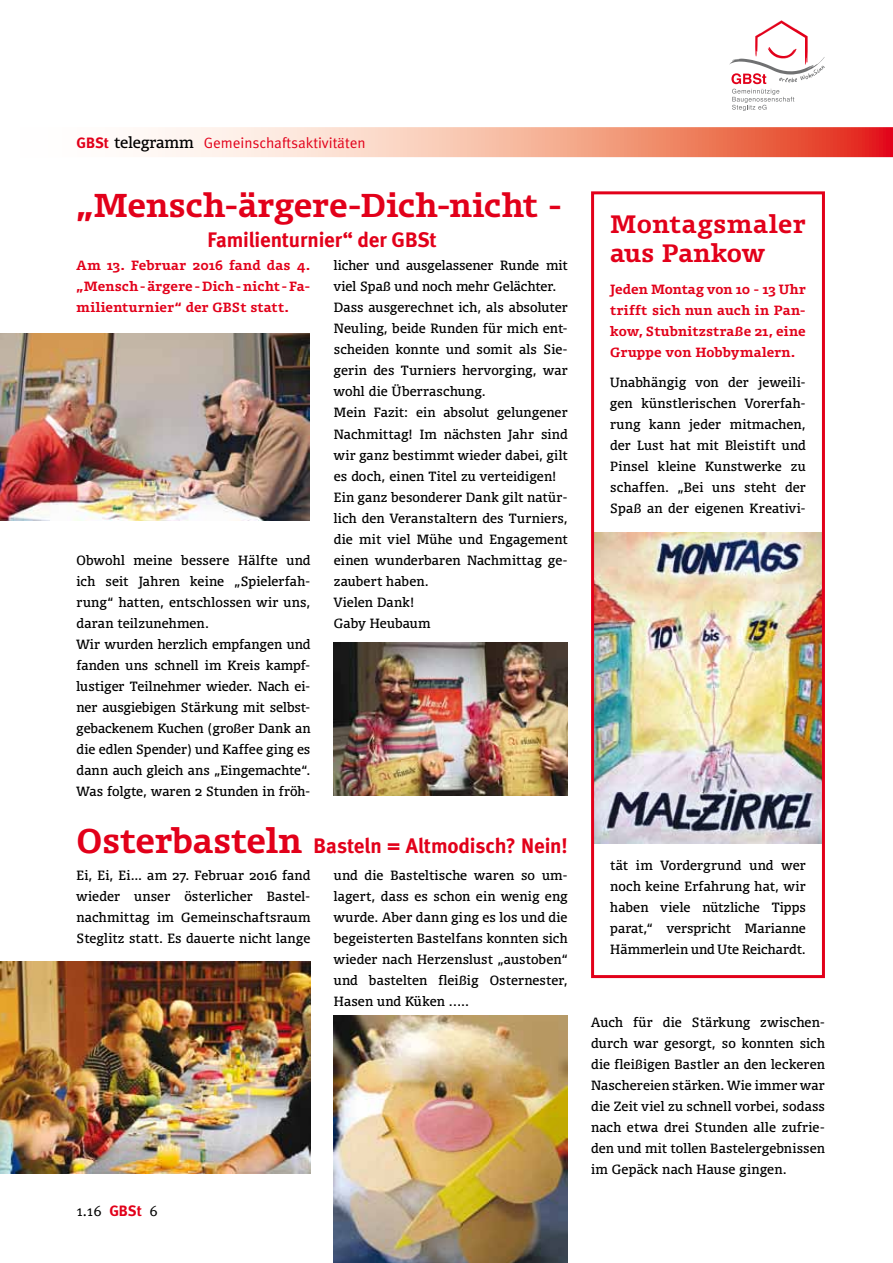
<style>
.page{position:relative;width:893px;height:1263px;background:#fff}
.page>*{position:absolute;margin:0;border:0;box-sizing:border-box;transform-origin:0 0}
.t1{font:700 31.5px "Olsen";color:#e2001a}
.t2{font:700 24px/28.8px "Olsen";letter-spacing:.02em;color:#e2001a}
.t3{font:21px "Meta Bold LF";letter-spacing:-.005em;color:#e2001a}
.t4{font:15px "Meta Normal";color:#e2001a}
.t5{font:15px "Meta Normal";color:#000}
.t6{font:12.75px/21px "Olsen";letter-spacing:.005em;color:#000;text-align:justify}
.t7{font:700 12.75px/21px "Olsen";letter-spacing:.015em;color:#e2001a;text-align:justify}
.s1{font-family:"Meta";font-weight:700}
.s2{font-family:"Olsen";color:#000}
.s3{font-family:"Olsen";font-weight:700;font-size:33px}
.s4{font-family:"Meta Bold LF";color:#e2001a}
</style>
<div class="page">
<svg style="left:151px;top:127px;width:741px;height:30px;background:#f4a894"></svg>
<svg style="left:729px;top:20px;width:96px;height:91px"></svg>
<img style="left:0;top:333px;width:309px;height:188px">
<img style="left:334px;top:643px;width:234px;height:153px">
<img style="left:595px;top:532px;width:226px;height:311px">
<div style="left:591px;top:191px;width:234px;height:787px;border:3px solid #e2001a"></div>
<img style="left:334px;top:1016px;width:234px;height:247px">
<img style="left:0;top:961px;width:310px;height:212px">
<p class="t4" style="left:77px;top:135px;width:290px"><span class="s1">GBSt</span> <span class="s2">telegramm</span> Gemeinschaftsaktivitäten</p>
<h1 class="t1" style="left:77px;top:185px;width:487px">„Mensch-ärgere-Dich-nicht -</h1>
<h3 class="t3" style="left:207px;top:227px;width:231px">Familienturnier“ der GBSt</h3>
<p class="t7" style="left:77px;top:255px;width:235px">Am 13. Februar 2016 fand das 4. „Mensch-ärgere-Dich-nicht-Fa&shy;milienturnier“ der GBSt statt.</p>
<p class="t6" style="left:77px;top:549px;width:235px;text-align:left">Obwohl meine bessere Hälfte und ich seit Jahren keine „Spielerfah&shy;rung“ hatten, entschlossen wir uns, daran teilzunehmen.<br>Wir wurden herzlich empfangen und fanden uns schnell im Kreis kampf&shy;lustiger Teilnehmer wieder. Nach ei&shy;ner ausgiebigen Stärkung mit selbst&shy;gebackenem Kuchen (großer Dank an die edlen Spender) und Kaffee ging es dann auch gleich ans „Eingemachte“.<br>Was folgte, waren 2 Stunden in fröh-</p>
<p class="t6" style="left:334px;top:255px;width:235px;text-align:left">licher und ausgelassener Runde mit viel Spaß und noch mehr Gelächter.<br>Dass ausgerechnet ich, als absoluter<br>Neuling, beide Runden für mich ent&shy;scheiden konnte und somit als Sie&shy;gerin des Turniers hervorging, war wohl die Überraschung.<br>Mein Fazit: ein absolut gelungener<br>Nachmittag! Im nächsten Jahr sind wir ganz bestimmt wieder dabei, gilt es doch, einen Titel zu verteidigen!<br>Ein ganz besonderer Dank gilt natür&shy;lich den Veranstaltern des Turniers, die mit viel Mühe und Engagement einen wunderbaren Nachmittag ge&shy;zaubert haben.<br>Vielen Dank!<br>Gaby Heubaum</p>
<h3 class="t3" style="left:77px;top:833px;width:493px"><span class="s3">Osterbasteln</span> Basteln = Altmodisch? Nein!</h3>
<p class="t6" style="left:77px;top:864px;width:235px">Ei, Ei, Ei... am 27. Februar 2016 fand wieder unser österlicher Bastel&shy;nachmittag im Gemeinschaftsraum Steglitz statt. Es dauerte nicht lange</p>
<p class="t6" style="left:334px;top:864px;width:235px">und die Basteltische waren so um&shy;lagert, dass es schon ein wenig eng wurde. Aber dann ging es los und die begeisterten Bastelfans konnten sich wieder nach Herzenslust „austoben“ und bastelten fleißig Osternester, Hasen und Küken …..</p>
<p class="t5" style="left:77px;top:1202px;width:83px">1.16 <span class="s4">GBSt</span> 6</p>
<h2 class="t2" style="left:610px;top:209px;width:197px">Montagsmaler aus Pankow</h2>
<p class="t7" style="left:610px;top:279px;width:197px">Jeden Montag von 10 - 13 Uhr trifft sich nun auch in Pan&shy;kow, Stubnitzstraße 21, eine Gruppe von Hobbymalern.</p>
<p class="t6" style="left:610px;top:371px;width:197px">Unabhängig von der jeweili&shy;gen künstlerischen Vorerfah&shy;rung kann jeder mitmachen, der Lust hat mit Bleistift und Pinsel kleine Kunstwerke zu schaffen. „Bei uns steht der Spaß an der eigenen Kreativi-</p>
<p class="t6" style="left:610px;top:854px;width:197px">tät im Vordergrund und wer noch keine Erfahrung hat, wir haben viele nützliche Tipps parat,“ verspricht Marianne Hämmerlein und Ute Reichardt.</p>
<p class="t6" style="left:591px;top:1011px;width:235px">Auch für die Stärkung zwischen&shy;durch war gesorgt, so konnten sich die fleißigen Bastler an den leckeren Naschereien stärken. Wie immer war die Zeit viel zu schnell vorbei, sodass nach etwa drei Stunden alle zufrie&shy;den und mit tollen Bastelergebnissen im Gepäck nach Hause gingen.</p>
</div>
